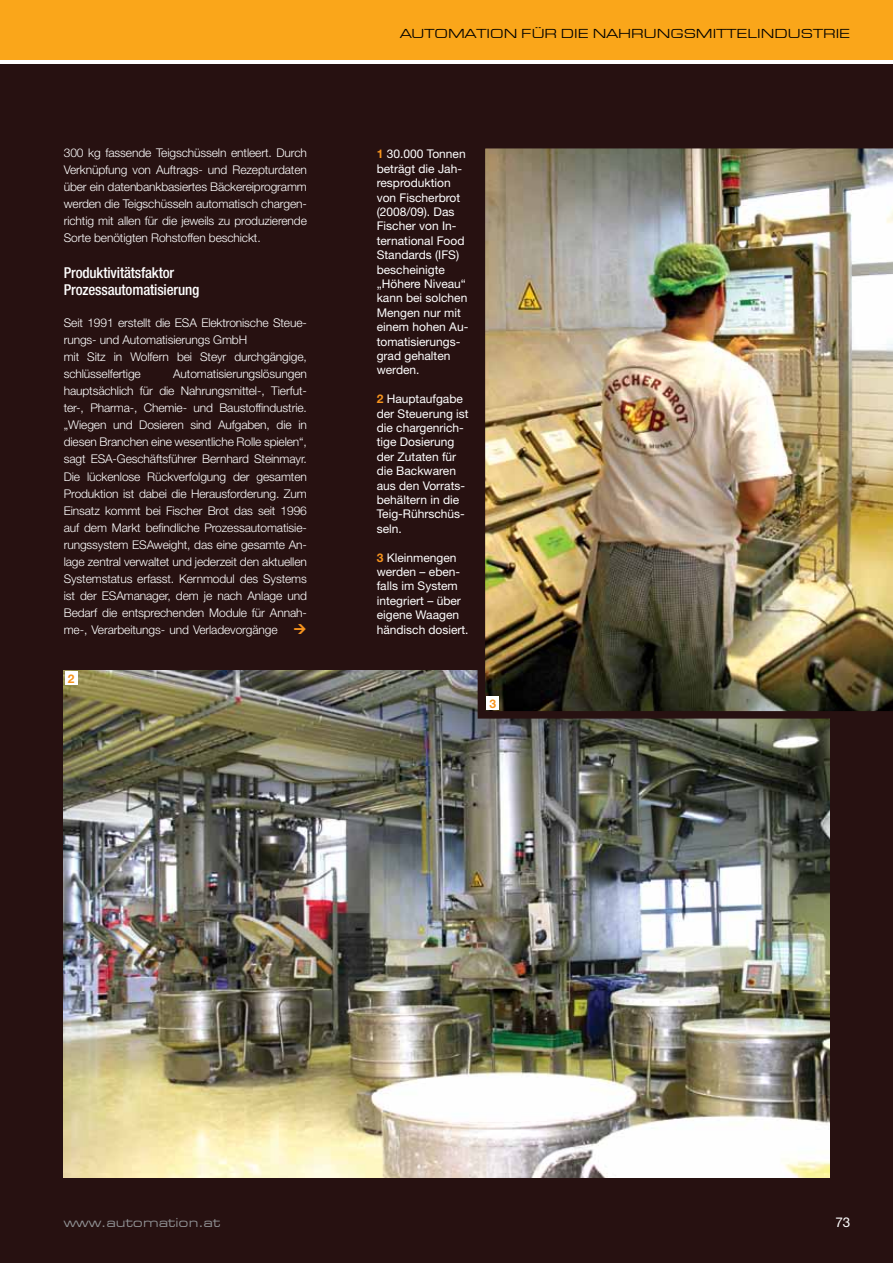
<style>
.page{position:relative;width:893px;height:1263px;background:#fff}
.page>*{position:absolute;margin:0;border:0;box-sizing:border-box;transform-origin:0 0}
.t1{font:500 condensed 15px/17px "Helvetica Neue";letter-spacing:-.01em;color:#fff}
.t2{font:13.5px "Eurostile Extended Roman DTC";color:#000}
.t3{font:13.5px "Eurostile Extended Roman DTC";color:#939598}
.t4{font:13.5px "Helvetica Neue";color:#fff}
.t5{font:300 12px/17px "Helvetica Neue";letter-spacing:-.01em;color:#fff;text-align:justify}
.t6{font:12px/14.4px "Helvetica Neue";color:#fff}
.t7{font:700 12px "Helvetica Neue";color:#f7941e}
.s1{font-weight:700;color:#f7941e}
</style>
<div class="page">
<div style="left:0;top:0;width:893px;height:60px;background:#faa61a"></div>
<div style="left:0;top:65px;width:893px;height:1198px;background:#271111"></div>
<img style="left:64px;top:670px;width:765px;height:508px">
<img style="left:478px;top:148px;width:415px;height:571px">
<div style="left:65px;top:671px;width:13px;height:14px;background:#fff"></div>
<div style="left:486px;top:696px;width:13px;height:14px;background:#fff"></div>
<p class="t5" style="left:64px;top:144px;width:245px">300 kg fassende Teigschüsseln entleert. Durch Verknüpfung von Auftrags- und Rezepturdaten über ein datenbankbasiertes Bäckereiprogramm werden die Teigschüsseln automatisch chargen&shy;richtig mit allen für die jeweils zu produzierende Sorte benötigten Rohstoffen beschickt.</p>
<p class="t1" style="left:64px;top:264px;width:137px">Produktivitätsfaktor<br>Prozessautomatisierung</p>
<p class="t5" style="left:64px;top:314px;width:245px;text-align:left">Seit 1991 erstellt die ESA Elektronische Steue&shy;rungs- und Automatisierungs GmbH<br>mit Sitz in Wolfern bei Steyr durchgängige, schlüsselfertige</p>
<p class="t5" style="left:64px;top:365px;width:245px;text-indent:109px">Automatisierungslösungen hauptsächlich für die Nahrungsmittel-, Tierfut&shy;ter-, Pharma-, Chemie- und Baustoffindustrie. „Wiegen und Dosieren sind Aufgaben, die in diesen Branchen eine wesentliche Rolle spielen“, sagt ESA-Geschäftsführer Bernhard Steinmayr.<br>Die lückenlose Rückverfolgung der gesamten Produktion ist dabei die Herausforderung. Zum Einsatz kommt bei Fischer Brot das seit 1996 auf dem Markt befindliche Prozessautomatisie&shy;rungssystem ESAweight, das eine gesamte An&shy;lage zentral verwaltet und jederzeit den aktuellen Systemstatus erfasst. Kernmodul des Systems ist der ESAmanager, dem je nach Anlage und Bedarf die entsprechenden Module für Annah&shy;me-, Verarbeitungs- und Verladevorgänge</p>
<p class="t7" style="left:68px;top:671px;width:8px">2</p>
<p class="t2" style="left:400px;top:26px;width:25px">AUTOMATION</p>
<p class="t2" style="left:521px;top:26px;width:50px">FÜR DIE</p>
<p class="t2" style="left:593px;top:26px;width:114px">NAHRUNGSMITTE</p>
<p class="t2" style="left:747px;top:26px;width:22px">LINDU</p>
<p class="t2" style="left:801px;top:26px;width:43px">STRIE</p>
<p class="t6" style="left:377px;top:147px;width:93px"><span class="s1">1</span> 30.000 Tonnen beträgt die Jah&shy;resproduktion von Fischerbrot (2008/09). Das<br>Fischer von In&shy;ternational Food<br>Standards (IFS) bescheinigte „Höhere Niveau“ kann bei solchen<br>Mengen nur mit einem hohen Au&shy;tomatisierungs&shy;grad gehalten werden.</p>
<p class="t6" style="left:377px;top:392px;width:93px"><span class="s1">2</span> Hauptaufgabe der Steuerung ist die chargenrich&shy;tige Dosierung der Zutaten für die Backwaren aus den Vorrats&shy;behältern in die<br>Teig-Rührschüs&shy;seln.</p>
<p class="t6" style="left:377px;top:550px;width:93px"><span class="s1">3</span> Kleinmengen werden – eben&shy;falls im System integriert – über eigene Waagen händisch dosiert.</p>
<p class="t7" style="left:489px;top:696px;width:8px">3</p>
<p class="t3" style="left:64px;top:1215px;width:158px">WWW.AUTOMATION.AT</p>
<p class="t4" style="left:835px;top:1214px;width:17px">73</p>
</div>
